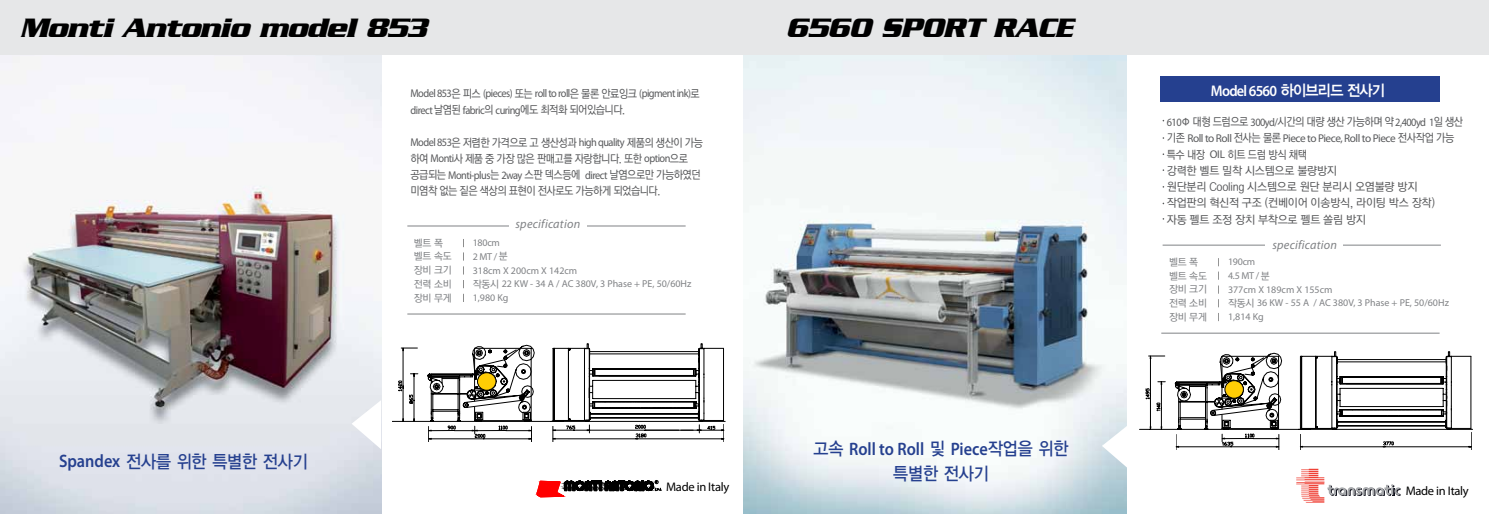
<style>
.page{position:relative;width:1489px;height:514px;background:#fff}
.page>*{position:absolute;margin:0;border:0;box-sizing:border-box;transform-origin:0 0}
.t1{font:italic 700 28.75px "Serpentine";letter-spacing:-.025em;color:#000}
.t2{font:18px "YDIYGO330";color:#25408f;scale:.9 1}
.t3{font:600 18px "Myriad Pro";color:#25408f;scale:.9 1}
.t4{font:600 15.5px "Myriad Pro";letter-spacing:-.05em;color:#fff;scale:.92 1}
.t5{font:italic 12.5px "Myriad Pro";letter-spacing:.02em;color:#808285}
.t6{font:12.5px "Myriad Pro";letter-spacing:-.025em;color:#000}
.t7{font:11.25px/16.2px "YGO530";letter-spacing:-.05em;color:#58595b;scale:.92 1}
.t8{font:11.25px/16.2px "YGO530";letter-spacing:-.025em;color:#58595b;scale:.92 1}
.t9{font:11.25px/16.2px "Myriad Pro";letter-spacing:-.05em;color:#58595b;scale:.92 1}
.t10{font:11.25px "Myriad Pro";letter-spacing:-.05em;color:#58595b}
.t11{font:10px/13.9px "Myriad Pro";color:#808285}
.t12{font:10px/13.8px "YGO530";letter-spacing:-.025em;color:#808285}
.s1{font-family:"YGO530"}
.s2{font-family:"Myriad Pro"}
.s3{font-family:"YDIYGO340";font-weight:400}
.s4{font-family:"Myriad Pro";font-weight:600}
.s5{font-family:"YDIYGO330";font-weight:400}
</style>
<div class="page">
<svg style="left:392px;top:343px;width:333px;height:99px"></svg>
<div style="left:477px;top:373px;width:19px;height:17px;background:#ffcd05;border-radius:50%"></div>
<div style="left:477px;top:372px;width:19px;height:18px;border:1px solid #010101;border-radius:50%"></div>
<svg style="left:1139px;top:351px;width:333px;height:99px"></svg>
<img style="left:0;top:55px;width:381px;height:459px">
<svg style="left:351px;top:400px;width:30px;height:49px"></svg>
<img style="left:743px;top:55px;width:383px;height:459px">
<svg style="left:1101px;top:422px;width:26px;height:49px"></svg>
<div style="left:0;top:0;width:1488px;height:55px;background:#e6e7e8"></div>
<div style="left:1160px;top:76px;width:279px;height:25px;background:#25408f"></div>
<hr style="left:1162px;top:245px;width:278px;height:1px;background:#808285">
<hr style="left:407px;top:226px;width:278px;height:1px;background:#808285">
<hr style="left:1161px;top:333px;width:278px;height:1px;background:#808285">
<hr style="left:407px;top:314px;width:278px;height:1px;background:#808285">
<div style="left:509px;top:218px;width:78px;height:18px;background:#fff"></div>
<svg style="left:463px;top:239px;width:1px;height:35px"></svg>
<svg style="left:1218px;top:258px;width:1px;height:49px"></svg>
<svg style="left:1296px;top:469px;width:104px;height:33px"></svg>
<svg style="left:535px;top:480px;width:126px;height:17px"></svg>
<div style="left:1264px;top:239px;width:78px;height:19px;background:#fff"></div>
<h1 class="t1" style="left:20px;top:12px;width:408px">Monti Antonio model 853</h1>
<h1 class="t1" style="left:786px;top:12px;width:288px">6560 SPORT RACE</h1>
<p class="t9" style="left:410px;top:85px;width:316px">Model 853<span class="s1">은 피스</span> (pieces) <span class="s1">또는</span> roll to roll<span class="s1">은 물론 안료잉크</span> (pigment ink)<span class="s1">로 </span>direct <span class="s1">날염된</span> fabric<span class="s1">의</span> curing<span class="s1">에도 최적화 되어있습니다.</span></p>
<p class="t7" style="left:410px;top:135px;width:319px"><span class="s2">Model 853</span>은 저렴한 가격으로 고 생산성과 <span class="s2">high quality</span> 제품의 생산이 가능 하여 <span class="s2">Monti</span>사 제품 중 가장 많은 판매고를 자랑합니다. 또한 <span class="s2">option</span>으로 공급되는 <span class="s2">Monti-plus</span>는 <span class="s2">2way</span> 스판 덱스등에 <span class="s2">direct</span> 날염으로만 가능하였던 미염착 없는 짙은 색상의 표현이 전사로도 가능하게 되었습니다.</p>
<p class="t12" style="left:414px;top:236px;width:40px">벨트 폭 벨트 속도 장비 크기 전력 소비 장비 무게</p>
<p class="t5" style="left:515px;top:216px;width:66px">specification</p>
<p class="t11" style="left:472px;top:235px;width:220px">180cm<br>2 MT / <span class="s1">분<br></span>318cm X 200cm X 142cm<br><span class="s1">작동시</span> 22 KW - 34 A / AC 380V, 3 Phase + PE, 50/60Hz<br>1,980 Kg</p>
<h3 class="t4" style="left:1210px;top:80px;width:191px">Model 6560 <span class="s3">하이브리드 전사기</span></h3>
<p class="t7" style="left:1166px;top:114px;width:324px"><span class="s2">610</span>Φ 대형 드럼으로 <span class="s2">300yd/</span>시간의 대량 생산 가능하며 약 <span class="s2">2,400yd 1</span>일 생산</p>
<p class="t10" style="left:1166px;top:131px;width:289px"><span class="s1">기존</span> Roll to Roll <span class="s1">전사는 물론</span> Piece to Piece, Roll to Piece <span class="s1">전사작업 가능</span></p>
<p class="t8" style="left:1166px;top:147px;width:293px">특수 내장 <span class="s2">OIL</span> 히트 드럼 방식 채택<br>강력한 벨트 밀착 시스템으로 불량방지<br>원단분리 Cooling 시스템으로 원단 분리시 오염불량 방지 작업판의 혁신적 구조 (컨베이어 이송방식, 라이팅 박스 장착) 자동 펠트 조정 장치 부착으로 펠트 쏠림 방지</p>
<p class="t12" style="left:1168px;top:255px;width:40px">벨트 폭 벨트 속도 장비 크기 전력 소비 장비 무게</p>
<p class="t5" style="left:1272px;top:237px;width:66px">specification</p>
<p class="t11" style="left:1227px;top:255px;width:222px">190cm<br>4.5 MT / <span class="s1">분<br></span>377cm X 189cm X 155cm<br><span class="s1">작동시</span> 36 KW - 55 A / AC 380V, 3 Phase + PE, 50/60Hz<br>1,814 Kg</p>
<h2 class="t2" style="left:59px;top:451px;width:278px"><span class="s4">Spandex</span> 전사를 위한 특별한 전사기</h2>
<h2 class="t3" style="left:813px;top:437px;width:285px"><span class="s5">고속</span> Roll to Roll <span class="s5">및</span> Piece<span class="s5">작업을 위한</span></h2>
<h2 class="t2" style="left:893px;top:463px;width:108px">특별한 전사기</h2>
<p class="t6" style="left:666px;top:479px;width:65px">Made in Italy</p>
<p class="t6" style="left:1405px;top:483px;width:65px">Made in Italy</p>
</div>
